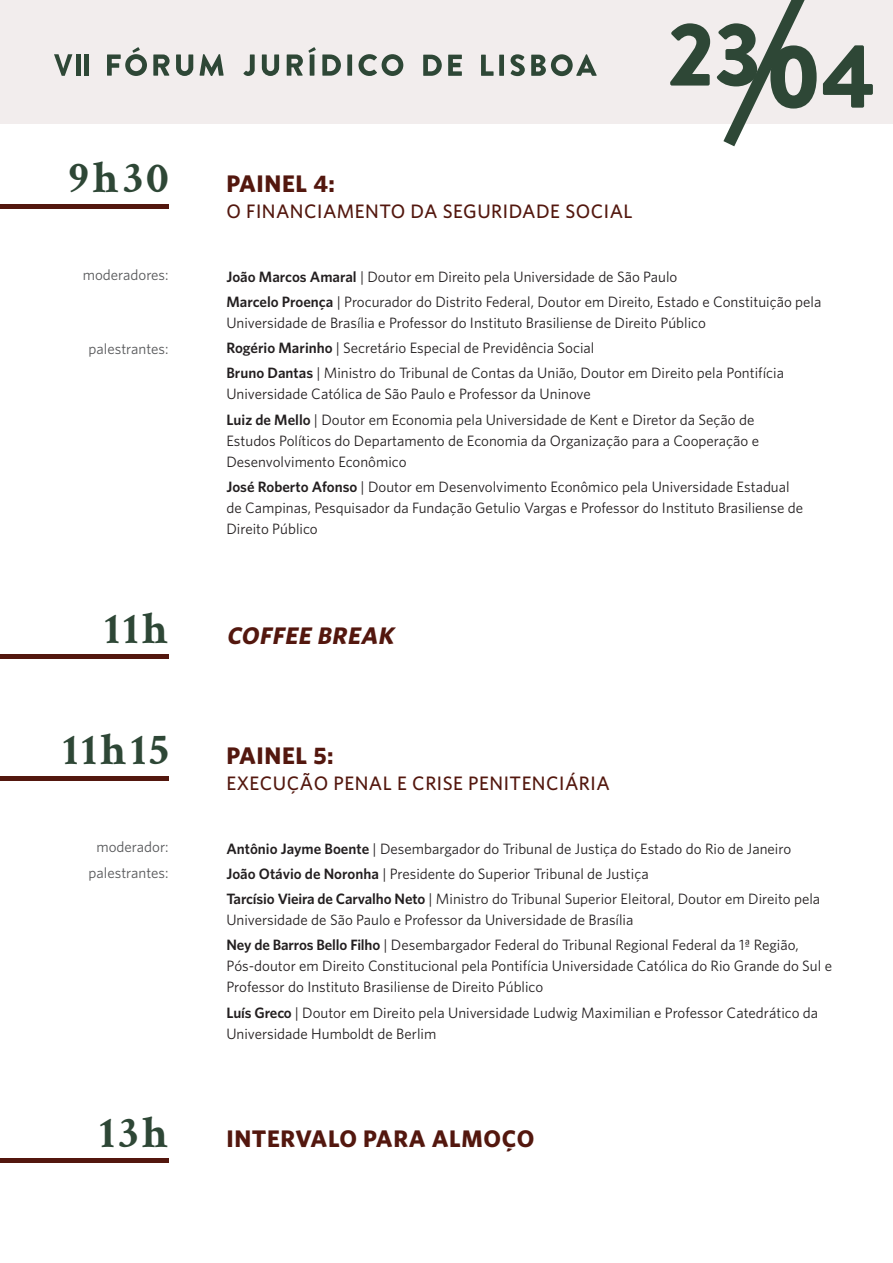
<style>
.page{position:relative;width:893px;height:1263px;background:#fff}
.page>*{position:absolute;margin:0;border:0;box-sizing:border-box;transform-origin:0 0}
.t1{font:900 90.15px "Brandon Grotesque";color:#2e4736}
.t2{font:700 45px "Crimson Text";letter-spacing:.075em;color:#2e4736}
.t3{font:700 24px "Whitney";letter-spacing:.025em;color:#53170e}
.t4{font:italic 700 24px "Whitney";color:#53170e}
.t5{font:500 19.5px "Whitney";letter-spacing:.025em;color:#53170e}
.t6{font:15px/21px "Whitney";color:#231f20}
.t7{font:15px "Whitney";color:#57585a}
.s1{font-weight:600}
</style>
<div class="page">
<div style="left:0;top:0;width:893px;height:123px;background:#f2eded"></div>
<svg style="left:107px;top:47px;width:40px;height:29px"></svg>
<svg style="left:153px;top:54px;width:17px;height:22px"></svg>
<svg style="left:176px;top:54px;width:17px;height:22px"></svg>
<svg style="left:199px;top:54px;width:25px;height:22px"></svg>
<svg style="left:243px;top:54px;width:12px;height:22px"></svg>
<svg style="left:262px;top:54px;width:17px;height:22px"></svg>
<svg style="left:287px;top:47px;width:29px;height:29px"></svg>
<svg style="left:322px;top:54px;width:19px;height:22px"></svg>
<div style="left:347px;top:54px;width:5px;height:22px;background:#2e4736"></div>
<svg style="left:358px;top:54px;width:45px;height:22px"></svg>
<svg style="left:423px;top:55px;width:19px;height:21px"></svg>
<svg style="left:448px;top:55px;width:14px;height:21px"></svg>
<svg style="left:481px;top:55px;width:13px;height:21px"></svg>
<div style="left:499px;top:55px;width:5px;height:21px;background:#2e4736"></div>
<svg style="left:510px;top:54px;width:15px;height:22px"></svg>
<svg style="left:531px;top:54px;width:66px;height:22px"></svg>
<svg style="left:54px;top:54px;width:18px;height:22px"></svg>
<hr style="left:76px;top:54px;width:4px;height:22px;background:#2e4736">
<hr style="left:84px;top:54px;width:4px;height:22px;background:#2e4736">
<svg style="left:713px;top:0;width:107px;height:147px"></svg>
<hr style="left:0;top:204px;width:169px;height:4px;background:#53170e">
<hr style="left:0;top:655px;width:169px;height:4px;background:#53170e">
<hr style="left:0;top:776px;width:169px;height:4px;background:#53170e">
<hr style="left:0;top:1159px;width:169px;height:4px;background:#53170e">
<p class="t2" style="left:69px;top:150px;width:101px">9h30</p>
<p class="t7" style="left:83px;top:266px;width:87px">moderadores:</p>
<p class="t7" style="left:89px;top:340px;width:81px">palestrantes:</p>
<p class="t2" style="left:104px;top:601px;width:66px">11h</p>
<p class="t2" style="left:63px;top:722px;width:108px">11h15</p>
<p class="t7" style="left:97px;top:838px;width:74px">moderador:</p>
<p class="t7" style="left:89px;top:864px;width:81px">palestrantes:</p>
<p class="t2" style="left:100px;top:1105px;width:71px">13h</p>
<p class="t3" style="left:226px;top:169px;width:110px">PAINEL 4:</p>
<p class="t5" style="left:226px;top:199px;width:408px">O FINANCIAMENTO DA SEGURIDADE SOCIAL</p>
<p class="t1" style="left:668px;top:-9px;width:94px">23</p>
<p class="t1" style="left:765px;top:13px;width:112px">04</p>
<p class="t6" style="left:226px;top:266px;width:452px"><span class="s1">João Marcos Amaral</span> | Doutor em Direito pela Universidade de São Paulo</p>
<p class="t6" style="left:226px;top:291px;width:596px"><span class="s1">Marcelo Proença</span> | Procurador do Distrito Federal, Doutor em Direito, Estado e Constituição pela<br>Universidade de Brasília e Professor do Instituto Brasiliense de Direito Público</p>
<p class="t6" style="left:226px;top:337px;width:369px"><span class="s1">Rogério Marinho</span> | Secretário Especial de Previdência Social</p>
<p class="t6" style="left:226px;top:362px;width:559px"><span class="s1">Bruno Dantas</span> | Ministro do Tribunal de Contas da União, Doutor em Direito pela Pontifícia<br>Universidade Católica de São Paulo e Professor da Uninove</p>
<p class="t6" style="left:226px;top:409px;width:530px"><span class="s1">Luiz de Mello</span> | Doutor em Economia pela Universidade de Kent e Diretor da Seção de</p>
<p class="t6" style="left:226px;top:430px;width:534px">Estudos Políticos do Departamento de Economia da Organização para a Cooperação e<br>Desenvolvimento Econômico</p>
<p class="t6" style="left:226px;top:476px;width:578px"><span class="s1">José Roberto Afonso</span> | Doutor em Desenvolvimento Econômico pela Universidade Estadual de Campinas, Pesquisador da Fundação Getulio Vargas e Professor do Instituto Brasiliense de<br>Direito Público</p>
<p class="t4" style="left:226px;top:621px;width:173px">COFFEE BREAK</p>
<p class="t3" style="left:226px;top:741px;width:109px">PAINEL 5:</p>
<p class="t5" style="left:226px;top:771px;width:385px">EXECUÇÃO PENAL E CRISE PENITENCIÁRIA</p>
<p class="t6" style="left:226px;top:838px;width:566px"><span class="s1">Antônio Jayme Boente</span> | Desembargador do Tribunal de Justiça do Estado do Rio de Janeiro</p>
<p class="t6" style="left:226px;top:863px;width:424px"><span class="s1">João Otávio de Noronha</span> | Presidente do Superior Tribunal de Justiça</p>
<p class="t6" style="left:226px;top:888px;width:595px"><span class="s1">Tarcísio Vieira de Carvalho Neto</span> | Ministro do Tribunal Superior Eleitoral, Doutor em Direito pela<br>Universidade de São Paulo e Professor da Universidade de Brasília</p>
<p class="t6" style="left:226px;top:934px;width:607px"><span class="s1">Ney de Barros Bello Filho</span> | Desembargador Federal do Tribunal Regional Federal da 1ª Região,<br>Pós-doutor em Direito Constitucional pela Pontifícia Universidade Católica do Rio Grande do Sul e<br>Professor do Instituto Brasiliense de Direito Público</p>
<p class="t6" style="left:226px;top:1002px;width:593px"><span class="s1">Luís Greco</span> | Doutor em Direito pela Universidade Ludwig Maximilian e Professor Catedrático da<br>Universidade Humboldt de Berlim</p>
<p class="t3" style="left:226px;top:1124px;width:310px">INTERVALO PARA ALMOÇO</p>
</div>
